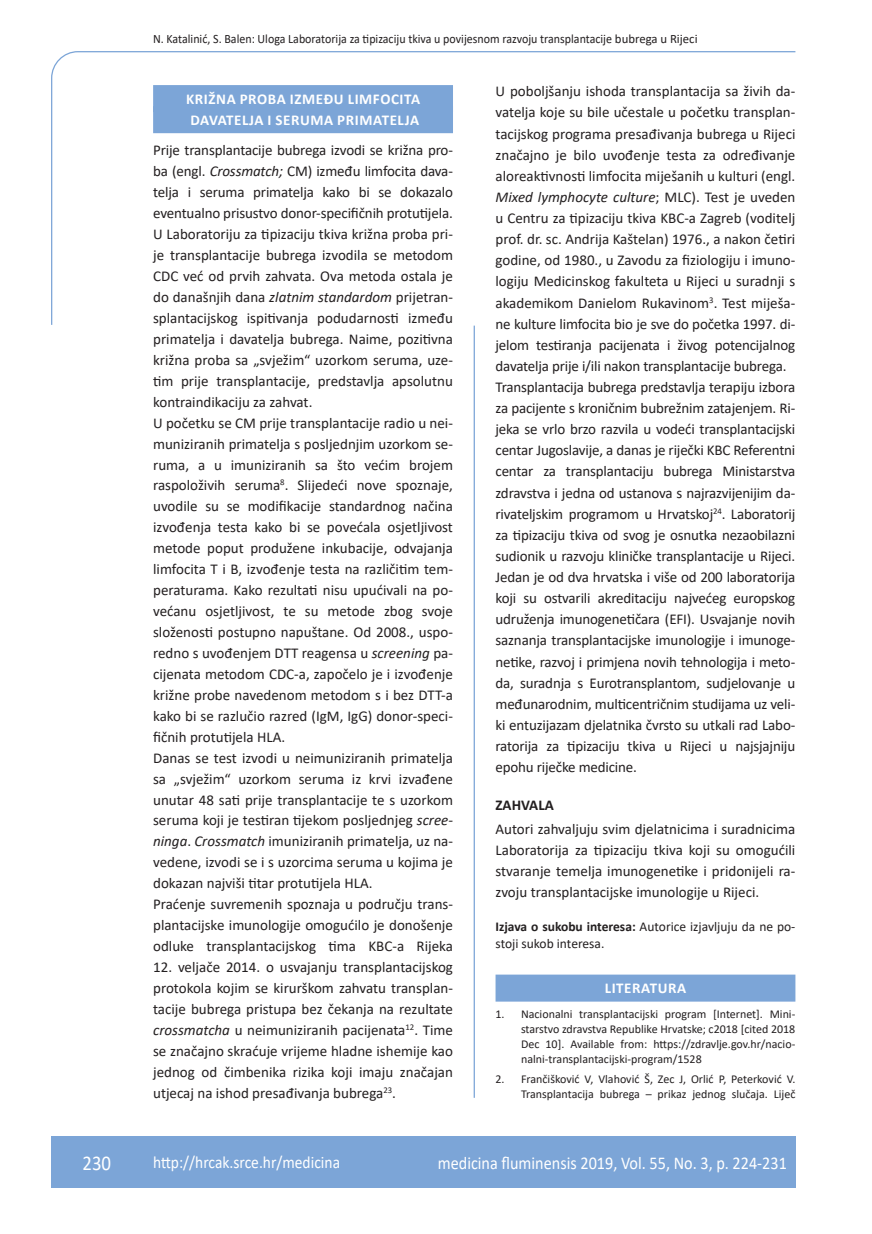
<style>
.page{position:relative;width:872px;height:1234px;background:#fff}
.page>*{position:absolute;margin:0;border:0;box-sizing:border-box;transform-origin:0 0}
.t1{font:21px "Calibri";color:#fff;scale:.9 1}
.t2{font:18px "Calibri";color:#fff;scale:.9 1}
.t3{font:17.25px "Calibri";color:#fff;scale:.9 1}
.osnovni_tekst{font:15px/20.9px "Calibri";color:#231f20;text-align:justify}
.naslov_ruler{font:700 15px "Calibri";letter-spacing:.04em;color:#fff}
.podnaslov{font:700 15px "Calibri";color:#231f20}
.izjava{font:13.5px/16.6px "Calibri";color:#231f20}
.glava{font:12.75px "Calibri";color:#231f20;scale:.94 1}
.literatura{font:12px/15.1px "Calibri";color:#231f20;text-align:justify}
.s1{font-style:italic}
.s2{font-weight:700}
</style>
<div class="page">
<svg style="left:51px;top:51px;width:745px;height:274px"></svg>
<hr style="left:473px;top:325px;width:2px;height:772px;background:#7ca5d7">
<div style="left:51px;top:1135px;width:744px;height:51px;background:#7ca5d7"></div>
<div style="left:153px;top:85px;width:300px;height:27px;background:#7ca5d7"></div>
<div style="left:153px;top:106px;width:300px;height:27px;background:#7ca5d7"></div>
<div style="left:495px;top:974px;width:300px;height:27px;background:#7ca5d7"></div>
<p class="glava" style="left:153px;top:29px;width:581px">N. Katalinić, S. Balen: Uloga Laboratorija za tipizaciju tkiva u povijesnom razvoju transplantacije bubrega u Rijeci</p>
<p class="naslov_ruler" style="left:186px;top:88px;width:235px">KRIŽNA PROBA IZMEĐU LIMFOCITA</p>
<p class="naslov_ruler" style="left:190px;top:109px;width:230px">DAVATELJA I SERUMA PRIMATELJA</p>
<p class="osnovni_tekst" style="left:153px;top:140px;width:301px">Prije transplantacije bubrega izvodi se križna pro&shy;ba (engl. <span class="s1">Crossmatch;</span> CM) između limfocita dava&shy;telja i seruma primatelja kako bi se dokazalo eventualno prisustvo donor-specifičnih protutijela.</p>
<p class="osnovni_tekst" style="left:153px;top:223px;width:301px">U Laboratoriju za tipizaciju tkiva križna proba pri&shy;je transplantacije bubrega izvodila se metodom CDC već od prvih zahvata. Ova metoda ostala je do današnjih dana <span class="s1">zlatnim standardom</span> prijetran&shy;splantacijskog ispitivanja podudarnosti između primatelja i davatelja bubrega. Naime, pozitivna križna proba sa „svježim“ uzorkom seruma, uze&shy;tim prije transplantacije, predstavlja apsolutnu kontraindikaciju za zahvat.</p>
<p class="osnovni_tekst" style="left:153px;top:412px;width:301px">U početku se CM prije transplantacije radio u nei&shy;muniziranih primatelja s posljednjim uzorkom se&shy;ruma, a u imuniziranih sa što većim brojem raspoloživih seruma<sup>8</sup>. Slijedeći nove spoznaje, uvodile su se modifikacije standardnog načina izvođenja testa kako bi se povećala osjetljivost metode poput produžene inkubacije, odvajanja limfocita T i B, izvođenje testa na različitim tem&shy;peraturama. Kako rezultati nisu upućivali na po&shy;većanu osjetljivost, te su metode zbog svoje složenosti postupno napuštane. Od 2008., uspo&shy;redno s uvođenjem DTT reagensa u <span class="s1">screening</span> pa&shy;cijenata metodom CDC-a, započelo je i izvođenje križne probe navedenom metodom s i bez DTT-a kako bi se razlučio razred (IgM, IgG) donor-speci&shy;fičnih protutijela HLA.</p>
<p class="osnovni_tekst" style="left:153px;top:746px;width:301px">Danas se test izvodi u neimuniziranih primatelja sa „svježim“ uzorkom seruma iz krvi izvađene unutar 48 sati prije transplantacije te s uzorkom seruma koji je testiran tijekom posljednjeg <span class="s1">scree&shy;ninga</span>. <span class="s1">Crossmatch</span> imuniziranih primatelja, uz na&shy;vedene, izvodi se i s uzorcima seruma u kojima je dokazan najviši titar protutijela HLA.</p>
<p class="osnovni_tekst" style="left:153px;top:893px;width:301px">Praćenje suvremenih spoznaja u području trans&shy;plantacijske imunologije omogućilo je donošenje odluke transplantacijskog tima KBC-a Rijeka</p>
<p class="osnovni_tekst" style="left:153px;top:955px;width:301px">12. veljače 2014. o usvajanju transplantacijskog protokola kojim se kirurškom zahvatu transplan&shy;tacije bubrega pristupa bez čekanja na rezultate <span class="s1">crossmatcha</span> u neimuniziranih pacijenata<sup>12</sup>. Time se značajno skraćuje vrijeme hladne ishemije kao jednog od čimbenika rizika koji imaju značajan utjecaj na ishod presađivanja bubrega<sup>23</sup>.</p>
<p class="osnovni_tekst" style="left:495px;top:80px;width:301px">U poboljšanju ishoda transplantacija sa živih da&shy;vatelja koje su bile učestale u početku transplan&shy;tacijskog programa presađivanja bubrega u Rijeci značajno je bilo uvođenje testa za određivanje aloreaktivnosti limfocita miješanih u kulturi (engl.<br><span class="s1">Mixed lymphocyte culture</span>; MLC). Test je uveden u Centru za tipizaciju tkiva KBC-a Zagreb (voditelj prof. dr. sc. Andrija Kaštelan) 1976., a nakon četiri godine, od 1980., u Zavodu za fiziologiju i imuno&shy;logiju Medicinskog fakulteta u Rijeci u suradnji s akademikom Danielom Rukavinom<sup>3</sup>. Test miješa&shy;ne kulture limfocita bio je sve do početka 1997. di&shy;jelom testiranja pacijenata i živog potencijalnog davatelja prije i/ili nakon transplantacije bubrega.</p>
<p class="osnovni_tekst" style="left:495px;top:376px;width:301px">Transplantacija bubrega predstavlja terapiju izbora za pacijente s kroničnim bubrežnim zatajenjem. Ri&shy;jeka se vrlo brzo razvila u vodeći transplantacijski centar Jugoslavije, a danas je riječki KBC Referentni centar za transplantaciju bubrega Ministarstva zdravstva i jedna od ustanova s najrazvijenijim da&shy;rivateljskim programom u Hrvatskoj<sup>24</sup>. Laboratorij za tipizaciju tkiva od svog je osnutka nezaobilazni sudionik u razvoju kliničke transplantacije u Rijeci.<br>Jedan je od dva hrvatska i više od 200 laboratorija koji su ostvarili akreditaciju najvećeg europskog udruženja imunogenetičara (EFI). Usvajanje novih saznanja transplantacijske imunologije i imunoge&shy;netike, razvoj i primjena novih tehnologija i meto&shy;da, suradnja s Eurotransplantom, sudjelovanje u međunarodnim, multicentričnim studijama uz veli&shy;ki entuzijazam djelatnika čvrsto su utkali rad Labo&shy;ratorija za tipizaciju tkiva u Rijeci u najsjajniju epohu riječke medicine.</p>
<p class="podnaslov" style="left:495px;top:794px;width:60px">ZAHVALA</p>
<p class="osnovni_tekst" style="left:495px;top:818px;width:301px">Autori zahvaljuju svim djelatnicima i suradnicima Laboratorija za tipizaciju tkiva koji su omogućili stvaranje temelja imunogenetike i pridonijeli ra&shy;zvoju transplantacijske imunologije u Rijeci.</p>
<p class="izjava" style="left:495px;top:917px;width:301px"><span class="s2">Izjava o sukobu interesa:</span> Autorice izjavljuju da ne po&shy;stoji sukob interesa.</p>
<p class="naslov_ruler" style="left:604px;top:977px;width:83px">LITERATURA</p>
<p class="literatura" style="left:521px;top:1005px;width:276px;text-indent:-26px">1. Nacionalni transplantacijski program [Internet]. Mini&shy;starstvo zdravstva Republike Hrvatske; c2018 [cited 2018<br>Dec 10]. Available from: https://zdravlje.gov.hr/nacio&shy;nalni-transplantacijski-program/1528</p>
<p class="literatura" style="left:495px;top:1070px;width:301px;text-align:right">2. Frančišković V, Vlahović Š, Zec J, Orlić P, Peterković V.<br>Transplantacija bubrega – prikaz jednog slučaja. Liječ</p>
<p class="t1" style="left:82px;top:1147px;width:33px">230</p>
<p class="t3" style="left:153px;top:1149px;width:209px">http://hrcak.srce.hr/medicina</p>
<p class="t2" style="left:438px;top:1149px;width:389px">medicina fluminensis 2019, Vol. 55, No. 3, p. 224-231</p>
</div>
